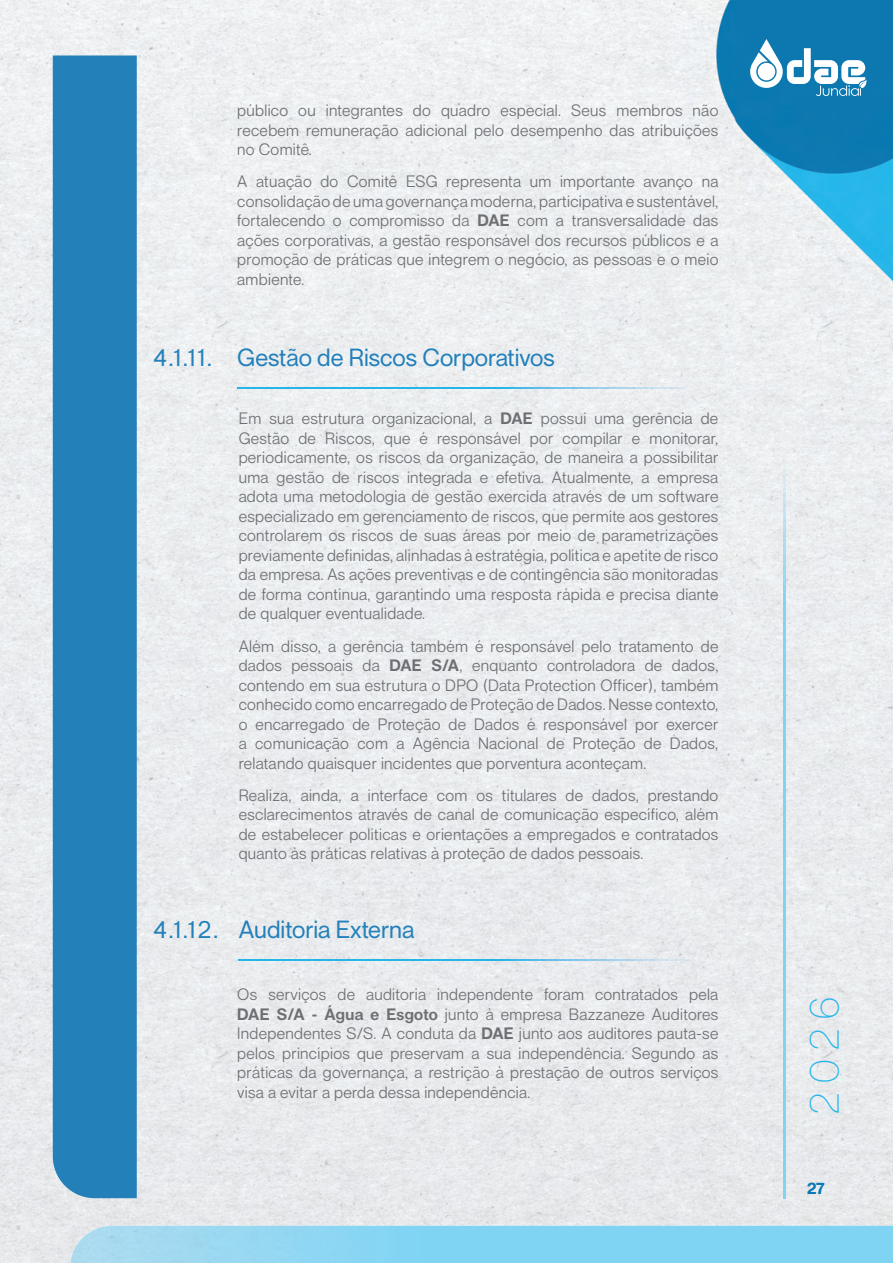
<style>
.page{position:relative;width:893px;height:1263px;background:#fff}
.page>*{position:absolute;margin:0;border:0;box-sizing:border-box;transform-origin:0 0}
.t1{font:200 42.3px "Standerd";color:#29b6e9}
.t2{font:500 24.9px "Standerd";color:#2380ba}
.t3{font:16.5px/19.5px "Standerd";letter-spacing:.02em;color:#6d6f72;text-align:justify}
.t4{font:800 16.5px "Standerd";color:#0b79b1}
.s1{font-weight:700}
</style>
<div class="page">
<img style="left:0;top:0;width:735px;height:1263px">
<img style="left:735px;top:0;width:158px;height:1226px">
<svg style="left:750px;top:39px;width:117px;height:57px"></svg>
<div style="left:758px;top:63px;width:17px;height:17px;background:#fff;border-radius:50%"></div>
<img style="left:70px;top:1226px;width:823px;height:37px">
<div style="left:53px;top:55px;width:84px;height:1143px;background:#2480b8"></div>
<img style="left:237px;top:387px;width:481px;height:2px">
<img style="left:239px;top:959px;width:479px;height:2px">
<img style="left:784px;top:350px;width:1px;height:848px">
<p class="t3" style="left:237px;top:100px;width:483px">público ou integrantes do quadro especial. Seus membros não recebem remuneração adicional pelo desempenho das atribuições no Comitê.</p>
<p class="t3" style="left:237px;top:172px;width:483px">A atuação do Comitê ESG representa um importante avanço na consolidação de uma governança moderna, participativa e sustentável, fortalecendo o compromisso da <span class="s1">DAE</span> com a transversalidade das ações corporativas, a gestão responsável dos recursos públicos e a promoção de práticas que integrem o negócio, as pessoas e o meio ambiente.</p>
<h2 class="t2" style="left:154px;top:342px;width:60px">4.1.11.</h2>
<h2 class="t2" style="left:237px;top:342px;width:319px">Gestão de Riscos Corporativos</h2>
<p class="t3" style="left:239px;top:408px;width:481px">Em sua estrutura organizacional, a <span class="s1">DAE</span> possui uma gerência de Gestão de Riscos, que é responsável por compilar e monitorar, periodicamente, os riscos da organização, de maneira a possibilitar uma gestão de riscos integrada e efetiva. Atualmente, a empresa adota uma metodologia de gestão exercida através de um software especializado em gerenciamento de riscos, que permite aos gestores controlarem os riscos de suas áreas por meio de parametrizações previamente definidas, alinhadas à estratégia, política e apetite de risco da empresa. As ações preventivas e de contingência são monitoradas de forma contínua, garantindo uma resposta rápida e precisa diante de qualquer eventualidade.</p>
<p class="t3" style="left:239px;top:636px;width:481px">Além disso, a gerência também é responsável pelo tratamento de dados pessoais da <span class="s1">DAE S/A</span>, enquanto controladora de dados, contendo em sua estrutura o DPO (Data Protection Officer), também conhecido como encarregado de Proteção de Dados. Nesse contexto, o encarregado de Proteção de Dados é responsável por exercer a comunicação com a Agência Nacional de Proteção de Dados, relatando quaisquer incidentes que porventura aconteçam.</p>
<p class="t3" style="left:239px;top:785px;width:481px">Realiza, ainda, a interface com os titulares de dados, prestando esclarecimentos através de canal de comunicação específico, além de estabelecer políticas e orientações a empregados e contratados quanto às práticas relativas à proteção de dados pessoais.</p>
<h2 class="t2" style="left:154px;top:914px;width:66px">4.1.12.</h2>
<h2 class="t2" style="left:239px;top:914px;width:177px">Auditoria Externa</h2>
<p class="t3" style="left:237px;top:984px;width:483px">Os serviços de auditoria independente foram contratados pela <span class="s1">DAE S/A - Água e Esgoto</span> junto à empresa Bazzaneze Auditores Independentes S/S. A conduta da <span class="s1">DAE</span> junto aos auditores pauta-se pelos princípios que preservam a sua independência. Segundo as práticas da governança, a restrição à prestação de outros serviços visa a evitar a perda dessa independência.</p>
<h1 class="t1" style="left:798px;top:1115px;width:122px;rotate:-90deg">2026</h1>
<p class="t4" style="left:807px;top:1178px;width:19px">27</p>
</div>
